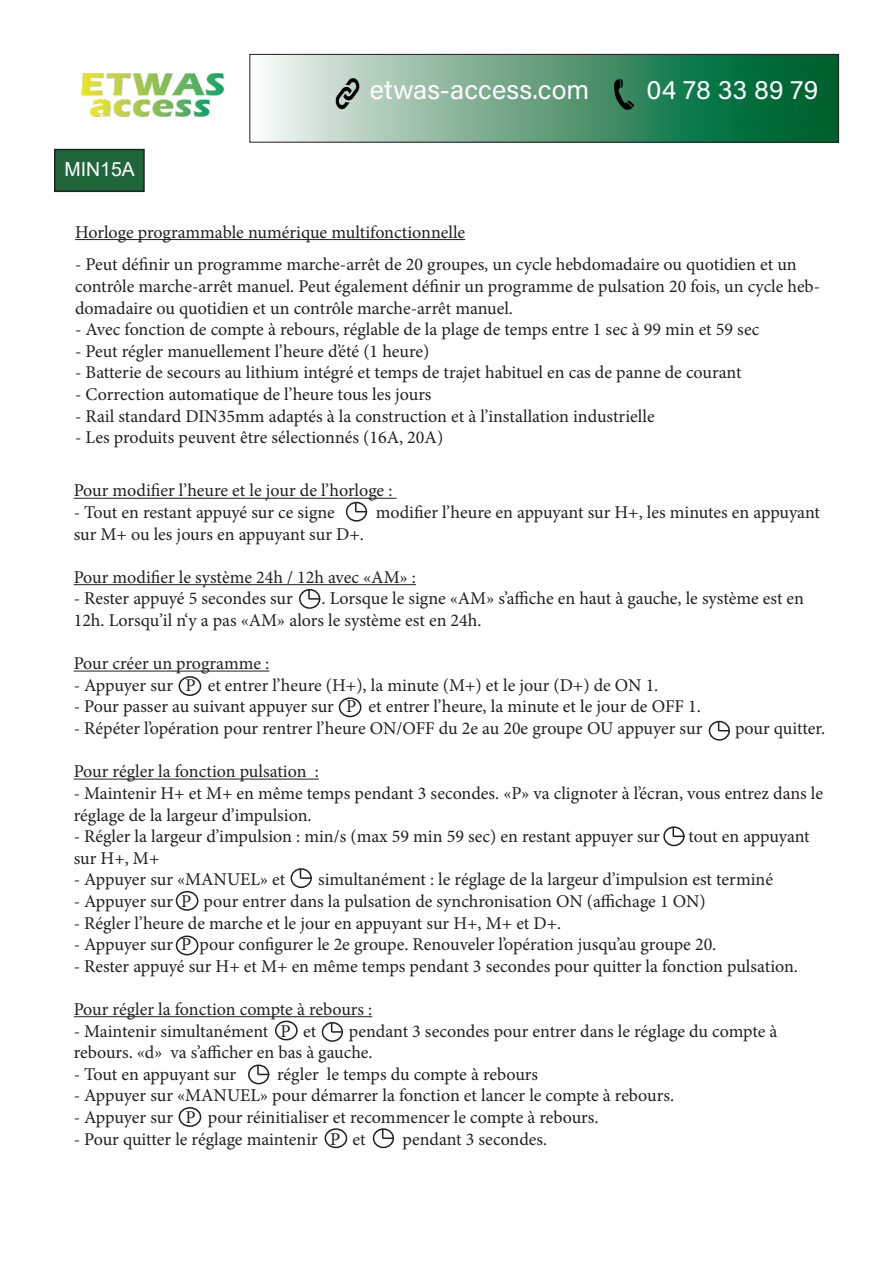
<style>
.page{position:relative;width:893px;height:1263px;background:#fff}
.page>*{position:absolute;margin:0;border:0;box-sizing:border-box;transform-origin:0 0}
.t1{font:27px "Acumin Variable Concept";letter-spacing:.005em;color:#fff}
.t2{font:19.5px "Arial";color:#fff}
.t3{font:18px/21.6px "Minion Pro";color:#231f20}
</style>
<div class="page">
<svg style="left:266px;top:56px;width:571px;height:85px;background:#609f7e"></svg>
<div style="left:249px;top:54px;width:590px;height:89px;border:1px solid #231f20"></div>
<img style="left:81px;top:73px;width:144px;height:44px">
<img style="left:614px;top:80px;width:20px;height:29px">
<img style="left:336px;top:77px;width:23px;height:32px">
<div style="left:55px;top:150px;width:89px;height:41px;background:#1f673b"></div>
<div style="left:54px;top:149px;width:91px;height:43px;border:2px solid #231f20"></div>
<hr style="left:75px;top:239px;width:390px;height:1px;background:#231f20">
<hr style="left:74px;top:498px;width:323px;height:1px;background:#231f20">
<hr style="left:74px;top:584px;width:342px;height:1px;background:#231f20">
<hr style="left:74px;top:671px;width:195px;height:1px;background:#231f20">
<hr style="left:74px;top:779px;width:245px;height:1px;background:#231f20">
<hr style="left:74px;top:1016px;width:298px;height:1px;background:#231f20">
<div style="left:346px;top:502px;width:21px;height:20px;border:2px solid #231f20;border-radius:50%"></div>
<svg style="left:355px;top:502px;width:12px;height:10px"></svg>
<div style="left:299px;top:589px;width:21px;height:20px;border:2px solid #231f20;border-radius:50%"></div>
<svg style="left:308px;top:590px;width:12px;height:10px"></svg>
<div style="left:179px;top:676px;width:22px;height:20px;border:2px solid #231f20;border-radius:50%"></div>
<div style="left:709px;top:721px;width:21px;height:20px;border:2px solid #231f20;border-radius:50%"></div>
<svg style="left:718px;top:721px;width:12px;height:10px"></svg>
<div style="left:339px;top:697px;width:22px;height:20px;border:2px solid #231f20;border-radius:50%"></div>
<div style="left:291px;top:868px;width:21px;height:20px;border:2px solid #231f20;border-radius:50%"></div>
<svg style="left:300px;top:869px;width:12px;height:10px"></svg>
<div style="left:176px;top:935px;width:22px;height:20px;border:2px solid #231f20;border-radius:50%"></div>
<div style="left:663px;top:826px;width:22px;height:20px;border:2px solid #231f20;border-radius:50%"></div>
<svg style="left:672px;top:827px;width:13px;height:10px"></svg>
<div style="left:176px;top:891px;width:22px;height:20px;border:2px solid #231f20;border-radius:50%"></div>
<div style="left:322px;top:1022px;width:21px;height:20px;border:2px solid #231f20;border-radius:50%"></div>
<svg style="left:331px;top:1023px;width:12px;height:10px"></svg>
<div style="left:275px;top:1020px;width:23px;height:20px;border:2px solid #231f20;border-radius:50%"></div>
<div style="left:248px;top:1064px;width:21px;height:20px;border:2px solid #231f20;border-radius:50%"></div>
<svg style="left:257px;top:1065px;width:12px;height:10px"></svg>
<div style="left:373px;top:1128px;width:21px;height:20px;border:2px solid #231f20;border-radius:50%"></div>
<svg style="left:382px;top:1129px;width:12px;height:10px"></svg>
<div style="left:179px;top:1107px;width:22px;height:20px;border:2px solid #231f20;border-radius:50%"></div>
<div style="left:325px;top:1128px;width:22px;height:20px;border:2px solid #231f20;border-radius:50%"></div>
<p class="t2" style="left:64px;top:155px;width:72px">MIN15A</p>
<p class="t1" style="left:370px;top:71px;width:221px">etwas-access.com</p>
<p class="t1" style="left:646px;top:71px;width:173px">04 78 33 89 79</p>
<p class="t3" style="left:75px;top:221px;width:392px">Horloge programmable numérique multifonctionnelle</p>
<p class="t3" style="left:75px;top:254px;width:746px">- Peut définir un programme marche-arrêt de 20 groupes, un cycle hebdomadaire ou quotidien et un contrôle marche-arrêt manuel. Peut également définir un programme de pulsation 20 fois, un cycle heb&shy;domadaire ou quotidien et un contrôle marche-arrêt manuel.</p>
<p class="t3" style="left:75px;top:319px;width:686px">- Avec fonction de compte à rebours, réglable de la plage de temps entre 1 sec à 99 min et 59 sec</p>
<p class="t3" style="left:75px;top:340px;width:356px">- Peut régler manuellement l’heure d’été (1 heure)</p>
<p class="t3" style="left:75px;top:362px;width:668px">- Batterie de secours au lithium intégré et temps de trajet habituel en cas de panne de courant</p>
<p class="t3" style="left:75px;top:383px;width:358px">- Correction automatique de l’heure tous les jours</p>
<p class="t3" style="left:75px;top:405px;width:581px">- Rail standard DIN35mm adaptés à la construction et à l’installation industrielle</p>
<p class="t3" style="left:75px;top:427px;width:370px">- Les produits peuvent être sélectionnés (16A, 20A)</p>
<p class="t3" style="left:74px;top:480px;width:320px">Pour modifier l’heure et le jour de l’horloge :</p>
<p class="t3" style="left:74px;top:502px;width:263px">- Tout en restant appuyé sur ce signe</p>
<p class="t3" style="left:376px;top:502px;width:446px">modifier l’heure en appuyant sur H+, les minutes en appuyant</p>
<p class="t3" style="left:74px;top:523px;width:292px">sur M+ ou les jours en appuyant sur D+.</p>
<p class="t3" style="left:74px;top:566px;width:344px">Pour modifier le système 24h / 12h avec «AM» :</p>
<p class="t3" style="left:74px;top:588px;width:221px">- Rester appuyé 5 secondes sur</p>
<p class="t3" style="left:74px;top:588px;width:732px;text-indent:248px">. Lorsque le signe «AM» s’affiche en haut à gauche, le système est en<br>12h. Lorsqu’il n‘y a pas «AM» alors le système est en 24h.</p>
<p class="t3" style="left:74px;top:653px;width:197px">Pour créer un programme :</p>
<p class="t3" style="left:74px;top:674px;width:586px">- Appuyer sur P et entrer l’heure (H+), la minute (M+) et le jour (D+) de ON 1.</p>
<p class="t3" style="left:74px;top:696px;width:629px">- Pour passer au suivant appuyer sur P et entrer l’heure, la minute et le jour de OFF 1.</p>
<p class="t3" style="left:74px;top:718px;width:630px">- Répéter l’opération pour rentrer l’heure ON/OFF du 2e au 20e groupe OU appuyer sur</p>
<p class="t3" style="left:735px;top:718px;width:92px">pour quitter.</p>
<p class="t3" style="left:74px;top:761px;width:247px">Pour régler la fonction pulsation :</p>
<p class="t3" style="left:74px;top:782px;width:751px">- Maintenir H+ et M+ en même temps pendant 3 secondes. «P» va clignoter à l’écran, vous entrez dans le réglage de la largeur d’impulsion.</p>
<p class="t3" style="left:74px;top:826px;width:588px">- Régler la largeur d’impulsion : min/s (max 59 min 59 sec) en restant appuyer sur</p>
<p class="t3" style="left:688px;top:826px;width:123px">tout en appuyant</p>
<p class="t3" style="left:74px;top:847px;width:87px">sur H+, M+</p>
<p class="t3" style="left:74px;top:869px;width:213px">- Appuyer sur «MANUEL» et</p>
<p class="t3" style="left:318px;top:869px;width:456px">simultanément : le réglage de la largeur d’impulsion est terminé</p>
<p class="t3" style="left:74px;top:890px;width:633px">- Appuyer sur P pour entrer dans la pulsation de synchronisation ON (affichage 1 ON)</p>
<p class="t3" style="left:74px;top:912px;width:489px">- Régler l’heure de marche et le jour en appuyant sur H+, M+ et D+.</p>
<p class="t3" style="left:74px;top:934px;width:644px">- Appuyer sur P pour configurer le 2e groupe. Renouveler l’opération jusqu’au groupe 20.</p>
<p class="t3" style="left:74px;top:955px;width:726px">- Rester appuyé sur H+ et M+ en même temps pendant 3 secondes pour quitter la fonction pulsation.</p>
<p class="t3" style="left:74px;top:998px;width:300px">Pour régler la fonction compte à rebours :</p>
<p class="t3" style="left:74px;top:1020px;width:244px">- Maintenir simultanément P et</p>
<p class="t3" style="left:349px;top:1020px;width:430px">pendant 3 secondes pour entrer dans le réglage du compte à</p>
<p class="t3" style="left:74px;top:1042px;width:300px">rebours. «d» va s’afficher en bas à gauche.</p>
<p class="t3" style="left:74px;top:1063px;width:164px">- Tout en appuyant sur</p>
<p class="t3" style="left:277px;top:1063px;width:262px">régler le temps du compte à rebours</p>
<p class="t3" style="left:74px;top:1085px;width:602px">- Appuyer sur «MANUEL» pour démarrer la fonction et lancer le compte à rebours.</p>
<p class="t3" style="left:74px;top:1106px;width:526px">- Appuyer sur P pour réinitialiser et recommencer le compte à rebours.</p>
<p class="t3" style="left:74px;top:1128px;width:293px">- Pour quitter le réglage maintenir P et</p>
<p class="t3" style="left:402px;top:1128px;width:146px">pendant 3 secondes.</p>
</div>
